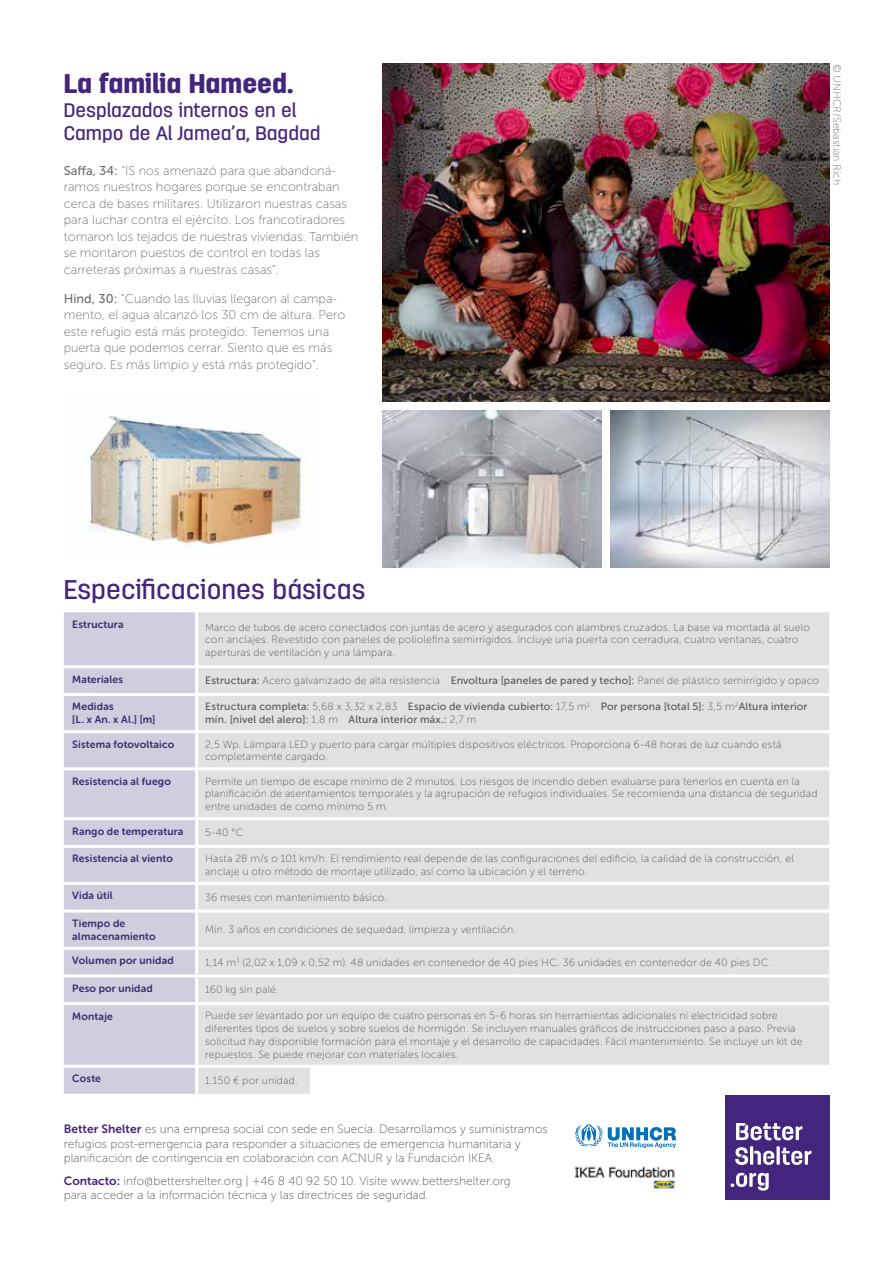
<style>
.page{position:relative;width:893px;height:1263px;background:#fff}
.page>*{position:absolute;margin:0;border:0;box-sizing:border-box;transform-origin:0 0}
.t1{font:500 27px "Antartida";color:#44257d}
.t2{font:900 27px "Antartida";color:#44257d}
.t3{font:500 19.5px/23.4px "Antartida";color:#44257d}
.t4{font:12.75px/16.5px "Museo Sans 100";color:#706f6f}
.t5{font:12px/14.4px "Museo Sans 100";color:#575756}
.t6{font:10.5px/12.8px "Museo Sans 100";letter-spacing:.02em;color:#575756}
.t7{font:10.5px/12.8px "Museo Sans Rounded 700";letter-spacing:.02em;color:#3a2c6c}
.t8{font:10.5px/12.8px "Museo Sans 500";letter-spacing:.02em;color:#575756}
.t9{font:10.5px "Museo Sans 100";color:#706f6f}
.s1{font-family:"Museo Sans 500"}
.s2{font-family:"Museo Sans 100"}
.s3{font-family:"Museo Sans 700";color:#44257d}
</style>
<div class="page">
<img style="left:574px;top:1166px;width:102px;height:23px">
<div style="left:725px;top:1095px;width:104px;height:104px;background:#44257d"></div>
<svg style="left:776px;top:1146px;width:4px;height:19px"></svg>
<svg style="left:736px;top:1123px;width:66px;height:17px"></svg>
<svg style="left:735px;top:1147px;width:13px;height:18px"></svg>
<svg style="left:782px;top:1147px;width:29px;height:18px"></svg>
<hr style="left:750px;top:1146px;width:3px;height:19px;background:#fff">
<svg style="left:754px;top:1151px;width:20px;height:14px"></svg>
<svg style="left:731px;top:1173px;width:38px;height:18px"></svg>
<img style="left:383px;top:64px;width:446px;height:337px">
<img style="left:383px;top:410px;width:219px;height:157px">
<img style="left:610px;top:410px;width:219px;height:157px">
<img style="left:87px;top:416px;width:218px;height:132px">
<svg style="left:575px;top:1124px;width:101px;height:24px"></svg>
<div style="left:64px;top:612px;width:131px;height:482px;background:#d2ccdf"></div>
<div style="left:198px;top:612px;width:631px;height:81px;background:#e2e1e1"></div>
<div style="left:198px;top:696px;width:631px;height:398px;background:#e2e1e1"></div>
<hr style="left:64px;top:665px;width:133px;height:3px;background:#fff">
<hr style="left:64px;top:693px;width:133px;height:3px;background:#fff">
<hr style="left:64px;top:730px;width:133px;height:3px;background:#fff">
<hr style="left:64px;top:767px;width:133px;height:3px;background:#fff">
<hr style="left:64px;top:817px;width:133px;height:3px;background:#fff">
<hr style="left:64px;top:845px;width:133px;height:3px;background:#fff">
<hr style="left:64px;top:882px;width:133px;height:3px;background:#fff">
<hr style="left:64px;top:909px;width:133px;height:3px;background:#fff">
<hr style="left:64px;top:947px;width:133px;height:3px;background:#fff">
<hr style="left:64px;top:974px;width:133px;height:3px;background:#fff">
<hr style="left:64px;top:1002px;width:133px;height:3px;background:#fff">
<hr style="left:64px;top:1065px;width:133px;height:3px;background:#fff">
<hr style="left:197px;top:665px;width:113px;height:3px;background:#fff">
<hr style="left:310px;top:665px;width:519px;height:3px;background:#fff">
<hr style="left:197px;top:730px;width:113px;height:3px;background:#fff">
<hr style="left:310px;top:730px;width:519px;height:3px;background:#fff">
<hr style="left:197px;top:767px;width:113px;height:3px;background:#fff">
<hr style="left:310px;top:767px;width:519px;height:3px;background:#fff">
<hr style="left:197px;top:817px;width:113px;height:3px;background:#fff">
<hr style="left:310px;top:817px;width:519px;height:3px;background:#fff">
<hr style="left:197px;top:845px;width:113px;height:3px;background:#fff">
<hr style="left:310px;top:845px;width:519px;height:3px;background:#fff">
<hr style="left:197px;top:882px;width:113px;height:3px;background:#fff">
<hr style="left:310px;top:882px;width:519px;height:3px;background:#fff">
<hr style="left:197px;top:909px;width:113px;height:3px;background:#fff">
<hr style="left:310px;top:909px;width:519px;height:3px;background:#fff">
<hr style="left:197px;top:947px;width:113px;height:3px;background:#fff">
<hr style="left:310px;top:947px;width:519px;height:3px;background:#fff">
<hr style="left:197px;top:974px;width:113px;height:3px;background:#fff">
<hr style="left:310px;top:974px;width:519px;height:3px;background:#fff">
<hr style="left:197px;top:1002px;width:113px;height:3px;background:#fff">
<hr style="left:310px;top:1002px;width:519px;height:3px;background:#fff">
<hr style="left:197px;top:1065px;width:113px;height:3px;background:#fff">
<hr style="left:310px;top:1065px;width:519px;height:3px;background:#fff">
<h1 class="t2" style="left:64px;top:68px;width:231px">La familia Hameed.</h1>
<h2 class="t3" style="left:64px;top:98px;width:258px">Desplazados internos en el<br>Campo de Al Jamea’a, Bagdad</h2>
<p class="t4" style="left:64px;top:162px;width:296px"><span class="s1">Saffa, 34:</span> “IS nos amenazó para que abandoná&shy;ramos nuestros hogares porque se encontraban cerca de bases militares. Utilizaron nuestras casas para luchar contra el ejército. Los francotiradores tomaron los tejados de nuestras viviendas. También se montaron puestos de control en todas las carreteras próximas a nuestras casas”.</p>
<p class="t4" style="left:64px;top:290px;width:283px"><span class="s1">Hind, 30:</span> “Cuando las lluvias llegaron al campa&shy;mento, el agua alcanzó los 30 cm de altura. Pero este refugio está más protegido. Tenemos una puerta que podemos cerrar. Siento que es más seguro. Es más limpio y está más protegido”.</p>
<p class="t9" style="left:843px;top:64px;width:123px;rotate:90deg">© UNHCR/Sebastian Rich</p>
<h1 class="t1" style="left:64px;top:574px;width:303px">Especificaciones básicas</h1>
<p class="t7" style="left:72px;top:618px;width:53px">Estructura</p>
<p class="t6" style="left:205px;top:621px;width:606px">Marco de tubos de acero conectados con juntas de acero y asegurados con alambres cruzados. La base va montada al suelo con anclajes. Revestido con paneles de poliolefina semirrígidos. Incluye una puerta con cerradura, cuatro ventanas, cuatro aperturas de ventilación y una lámpara.</p>
<p class="t7" style="left:72px;top:673px;width:52px">Materiales</p>
<p class="t6" style="left:205px;top:674px;width:615px"><span class="s1">Estructura:</span> Acero galvanizado de alta resistencia <span class="s1">Envoltura [paneles de pared y techo]:</span> Panel de plástico semirrígido y opaco</p>
<p class="t7" style="left:72px;top:700px;width:85px">Medidas<br>[L. x An. x Al.] [m]</p>
<p class="t8" style="left:205px;top:700px;width:604px">Estructura completa: <span class="s2">5,68 x 3,32 x 2,83</span> Espacio de vivienda cubierto: <span class="s2">17,5 m</span><sup>2</sup> Por persona [total 5]: <span class="s2">3,5 m</span><sup>2</sup>Altura interior mín. [nivel del alero]: <span class="s2">1,8 m</span> Altura interior máx.: <span class="s2">2,7 m</span></p>
<p class="t7" style="left:72px;top:738px;width:103px">Sistema fotovoltaico</p>
<p class="t6" style="left:205px;top:738px;width:578px">2,5 Wp. Lámpara LED y puerto para cargar múltiples dispositivos eléctricos. Proporciona 6-48 horas de luz cuando está completamente cargado.</p>
<p class="t7" style="left:72px;top:775px;width:100px">Resistencia al fuego</p>
<p class="t6" style="left:205px;top:775px;width:614px">Permite un tiempo de escape mínimo de 2 minutos. Los riesgos de incendio deben evaluarse para tenerlos en cuenta en la planificación de asentamientos temporales y la agrupación de refugios individuales. Se recomienda una distancia de seguridad entre unidades de como mínimo 5 m.</p>
<p class="t7" style="left:72px;top:825px;width:113px">Rango de temperatura</p>
<p class="t6" style="left:205px;top:826px;width:40px">5-40 °C</p>
<p class="t7" style="left:72px;top:852px;width:102px">Resistencia al viento</p>
<p class="t6" style="left:205px;top:852px;width:590px">Hasta 28 m/s o 101 km/h. El rendimiento real depende de las configuraciones del edificio, la calidad de la construcción, el anclaje u otro método de montaje utilizado, así como la ubicación y el terreno.</p>
<p class="t7" style="left:72px;top:889px;width:42px">Vida útil</p>
<p class="t6" style="left:205px;top:891px;width:183px">36 meses con mantenimiento básico.</p>
<p class="t7" style="left:72px;top:917px;width:85px">Tiempo de almacenamiento</p>
<p class="t6" style="left:205px;top:923px;width:312px">Mín. 3 años en condiciones de sequedad, limpieza y ventilación.</p>
<p class="t7" style="left:72px;top:954px;width:103px">Volumen por unidad</p>
<p class="t6" style="left:205px;top:956px;width:568px">1,14 m<sup>3</sup> (2,02 x 1,09 x 0,52 m). 48 unidades en contenedor de 40 pies HC. 36 unidades en contenedor de 40 pies DC.</p>
<p class="t7" style="left:72px;top:982px;width:82px">Peso por unidad</p>
<p class="t6" style="left:205px;top:983px;width:75px">160 kg sin palé.</p>
<p class="t7" style="left:72px;top:1009px;width:42px">Montaje</p>
<p class="t6" style="left:205px;top:1009px;width:599px">Puede ser levantado por un equipo de cuatro personas en 5-6 horas sin herramientas adicionales ni electricidad sobre diferentes tipos de suelos y sobre suelos de hormigón. Se incluyen manuales gráficos de instrucciones paso a paso. Previa solicitud hay disponible formación para el montaje y el desarrollo de capacidades. Fácil mantenimiento. Se incluye un kit de repuestos. Se puede mejorar con materiales locales.</p>
<p class="t7" style="left:72px;top:1072px;width:30px">Coste</p>
<p class="t6" style="left:205px;top:1074px;width:94px">1.150 € por unidad.</p>
<p class="t5" style="left:64px;top:1122px;width:485px"><span class="s3">Better Shelter</span> es una empresa social con sede en Suecia. Desarrollamos y suministramos refugios post-emergencia para responder a situaciones de emergencia humanitaria y planificación de contingencia en colaboración con ACNUR y la Fundación IKEA.</p>
<p class="t5" style="left:64px;top:1173px;width:449px"><span class="s3">Contacto:</span> info@bettershelter.org | +46 8 40 92 50 10. Visite www.bettershelter.org para acceder a la información técnica y las directrices de seguridad.</p>
</div>
